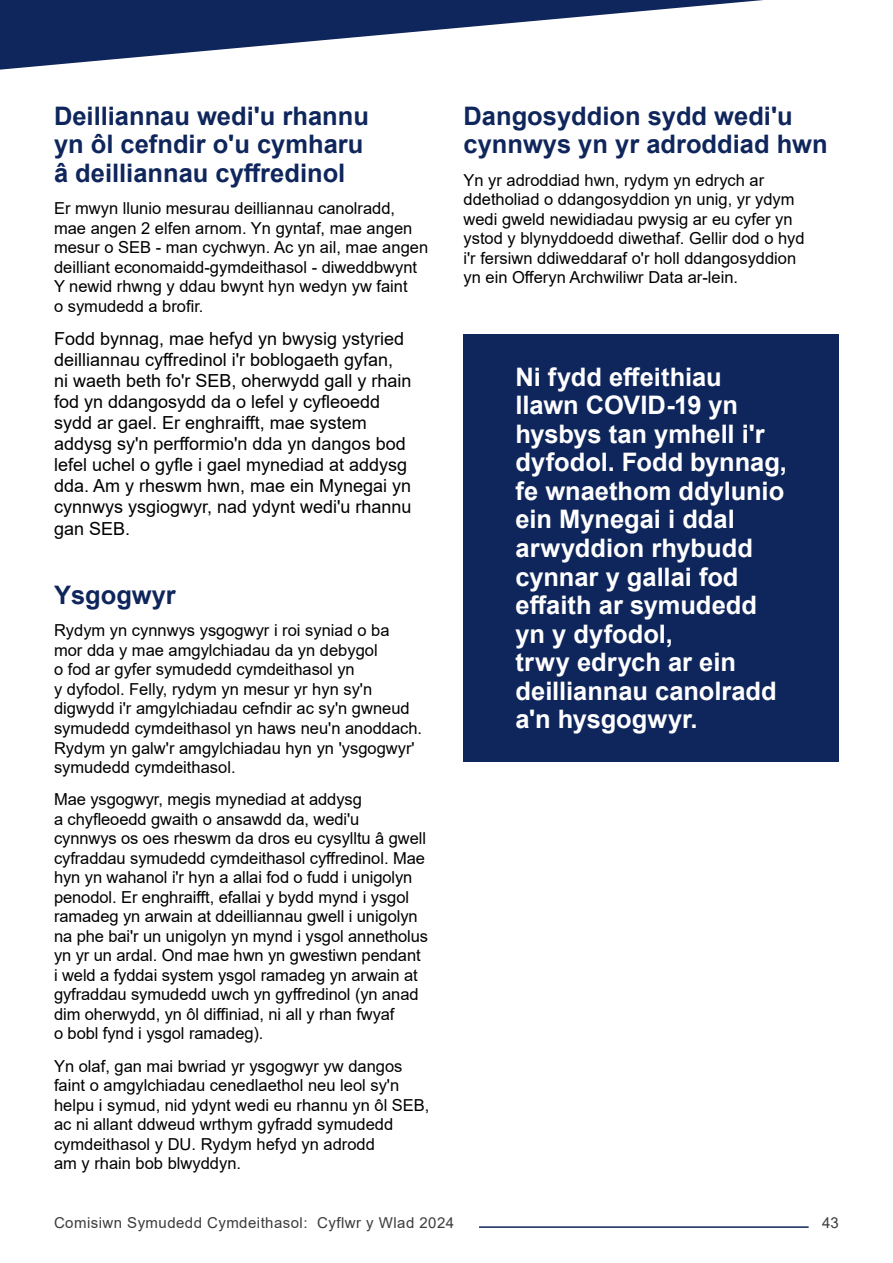
<style>
.page{position:relative;width:893px;height:1263px;background:#fff}
.page>*{position:absolute;margin:0;border:0;box-sizing:border-box;transform-origin:0 0}
.t1{font:700 25.5px/28.5px "Arial";color:#fff}
.t2{font:700 25.5px/28.5px "Arial";color:#0f265c}
.t3{font:18px/21px "Arial";color:#000}
.t4{font:16.5px/19.5px "Arial";color:#000}
.t5{font:15px "Arial";letter-spacing:.03em;color:#3c3c3b}
</style>
<div class="page">
<hr style="left:479px;top:1226px;width:330px;height:2px;background:#0f265c">
<svg style="left:0;top:0;width:763px;height:70px"></svg>
<div style="left:463px;top:334px;width:376px;height:428px;background:#0f265c"></div>
<h1 class="t2" style="left:54px;top:102px;width:316px">Deilliannau wedi'u rhannu yn ôl cefndir o'u cymharu â deilliannau cyffredinol</h1>
<p class="t4" style="left:54px;top:198px;width:376px">Er mwyn llunio mesurau deilliannau canolradd, mae angen 2 elfen arnom. Yn gyntaf, mae angen mesur o SEB - man cychwyn. Ac yn ail, mae angen deilliant economaidd-gymdeithasol - diweddbwynt Y newid rhwng y ddau bwynt hyn wedyn yw faint<br>o symudedd a brofir.</p>
<p class="t3" style="left:54px;top:328px;width:359px">Fodd bynnag, mae hefyd yn bwysig ystyried deilliannau cyffredinol i'r boblogaeth gyfan, ni waeth beth fo'r SEB, oherwydd gall y rhain fod yn ddangosydd da o lefel y cyfleoedd sydd ar gael. Er enghraifft, mae system addysg sy'n perfformio'n dda yn dangos bod lefel uchel o gyfle i gael mynediad at addysg dda. Am y rheswm hwn, mae ein Mynegai yn cynnwys ysgiogwyr, nad ydynt wedi'u rhannu gan SEB.</p>
<h1 class="t2" style="left:54px;top:581px;width:123px">Ysgogwyr</h1>
<p class="t4" style="left:54px;top:621px;width:370px">Rydym yn cynnwys ysgogwyr i roi syniad o ba<br>mor dda y mae amgylchiadau da yn debygol<br>o fod ar gyfer symudedd cymdeithasol yn<br>y dyfodol. Felly, rydym yn mesur yr hyn sy'n digwydd i'r amgylchiadau cefndir ac sy'n gwneud symudedd cymdeithasol yn haws neu'n anoddach.<br>Rydym yn galw'r amgylchiadau hyn yn 'ysgogwyr' symudedd cymdeithasol.</p>
<p class="t4" style="left:54px;top:790px;width:376px">Mae ysgogwyr, megis mynediad at addysg<br>a chyfleoedd gwaith o ansawdd da, wedi'u<br>cynnwys os oes rheswm da dros eu cysylltu â gwell cyfraddau symudedd cymdeithasol cyffredinol. Mae hyn yn wahanol i'r hyn a allai fod o fudd i unigolyn penodol. Er enghraifft, efallai y bydd mynd i ysgol ramadeg yn arwain at ddeilliannau gwell i unigolyn na phe bai'r un unigolyn yn mynd i ysgol annetholus yn yr un ardal. Ond mae hwn yn gwestiwn pendant i weld a fyddai system ysgol ramadeg yn arwain at gyfraddau symudedd uwch yn gyffredinol (yn anad dim oherwydd, yn ôl diffiniad, ni all y rhan fwyaf<br>o bobl fynd i ysgol ramadeg).</p>
<p class="t4" style="left:54px;top:1056px;width:377px">Yn olaf, gan mai bwriad yr ysgogwyr yw dangos faint o amgylchiadau cenedlaethol neu leol sy'n helpu i symud, nid ydynt wedi eu rhannu yn ôl SEB, ac ni allant ddweud wrthym gyfradd symudedd cymdeithasol y DU. Rydym hefyd yn adrodd<br>am y rhain bob blwyddyn.</p>
<h1 class="t2" style="left:463px;top:102px;width:366px">Dangosyddion sydd wedi'u cynnwys yn yr adroddiad hwn</h1>
<p class="t4" style="left:463px;top:170px;width:343px">Yn yr adroddiad hwn, rydym yn edrych ar ddetholiad o ddangosyddion yn unig, yr ydym wedi gweld newidiadau pwysig ar eu cyfer yn ystod y blynyddoedd diwethaf. Gellir dod o hyd i'r fersiwn ddiweddaraf o'r holl ddangosyddion yn ein Offeryn Archwiliwr Data ar-lein.</p>
<p class="t1" style="left:515px;top:363px;width:273px">Ni fydd effeithiau llawn COVID-19 yn hysbys tan ymhell i'r dyfodol. Fodd bynnag, fe wnaethom ddylunio ein Mynegai i ddal arwyddion rhybudd cynnar y gallai fod effaith ar symudedd yn y dyfodol,<br>trwy edrych ar ein deilliannau canolradd a'n hysgogwyr.</p>
<p class="t5" style="left:54px;top:1212px;width:402px">Comisiwn Symudedd Cymdeithasol: Cyflwr y Wlad 2024</p>
<p class="t5" style="left:822px;top:1212px;width:18px">43</p>
</div>
